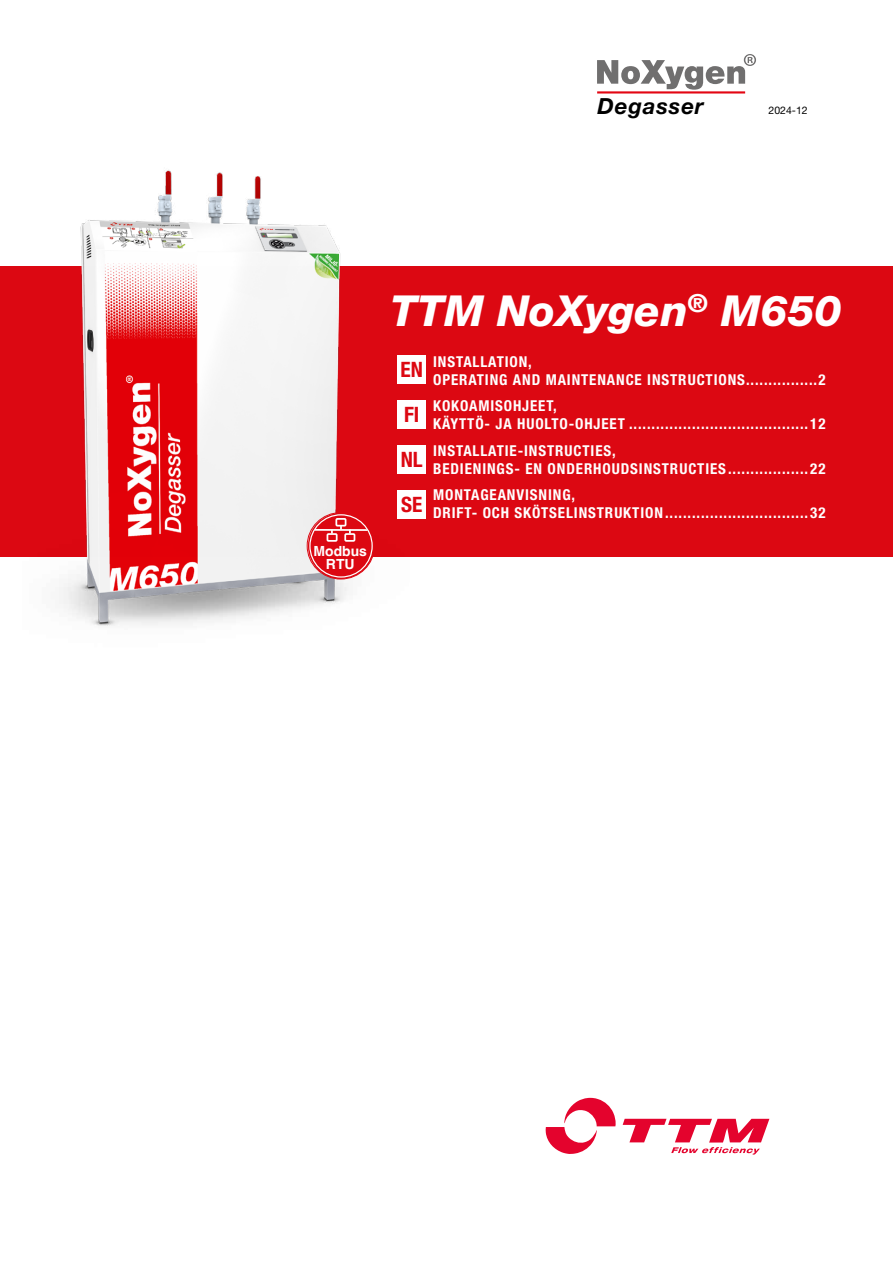
<style>
.page{position:relative;width:893px;height:1263px;background:#fff}
.page>*{position:absolute;margin:0;border:0;box-sizing:border-box;transform-origin:0 0}
.t1{font:italic 800 42.75px "Helvetica Neue LT Pro";color:#fff}
.t2{font:italic 700 22.2px "Helvetica Neue LT Pro";letter-spacing:.04em;color:#000}
.t3{font:700 condensed 21.3px/44.8px "Helvetica Neue LT Pro";color:#dc0812}
.t4{font:700 condensed 15px/18px "Helvetica Neue LT Pro";letter-spacing:.06em;color:#fff}
.t5{font:700 13.95px/13px "Helvetica";color:#fff;text-align:center}
.t6{font:10.5px "Helvetica Neue LT Pro";color:#000}
</style>
<div class="page">
<div style="left:0;top:266px;width:893px;height:291px;background:#dc0812"></div>
<svg style="left:546px;top:1098px;width:70px;height:56px"></svg>
<svg style="left:623px;top:1119px;width:146px;height:35px"></svg>
<div style="left:397px;top:355px;width:29px;height:29px;background:#fff"></div>
<div style="left:397px;top:401px;width:29px;height:28px;background:#fff"></div>
<div style="left:397px;top:446px;width:29px;height:28px;background:#fff"></div>
<div style="left:397px;top:490px;width:29px;height:28px;background:#fff"></div>
<img style="left:59px;top:170px;width:351px;height:456px">
<svg style="left:308px;top:513px;width:66px;height:66px"></svg>
<div style="left:307px;top:512px;width:68px;height:67px;border:1px solid #dc0812;border-radius:50%"></div>
<hr style="left:597px;top:91px;width:148px;height:3px;background:#e30613">
<svg style="left:597px;top:54px;width:159px;height:36px"></svg>
<h2 class="t2" style="left:597px;top:92px;width:108px">Degasser</h2>
<p class="t6" style="left:769px;top:104px;width:41px">2024-12</p>
<p class="t5" style="left:314px;top:546px;width:55px">Modbus<br>RTU</p>
<h1 class="t1" style="left:391px;top:285px;width:453px">TTM NoXygen<sup>®</sup> M650</h1>
<p class="t4" style="left:433px;top:352px;width:394px">INSTALLATION,<br>OPERATING AND MAINTENANCE INSTRUCTIONS................2</p>
<p class="t4" style="left:433px;top:397px;width:394px">KOKOAMISOHJEET,<br>KÄYTTÖ- JA HUOLTO-OHJEET ........................................12</p>
<p class="t4" style="left:433px;top:441px;width:394px">INSTALLATIE-INSTRUCTIES,<br>BEDIENINGS- EN ONDERHOUDSINSTRUCTIES..................22</p>
<p class="t4" style="left:433px;top:486px;width:394px">MONTAGEANVISNING,<br>DRIFT- OCH SKÖTSELINSTRUKTION................................32</p>
<h3 class="t3" style="left:401px;top:347px;width:24px">EN<br>FI<br>NL<br>SE</h3>
</div>
